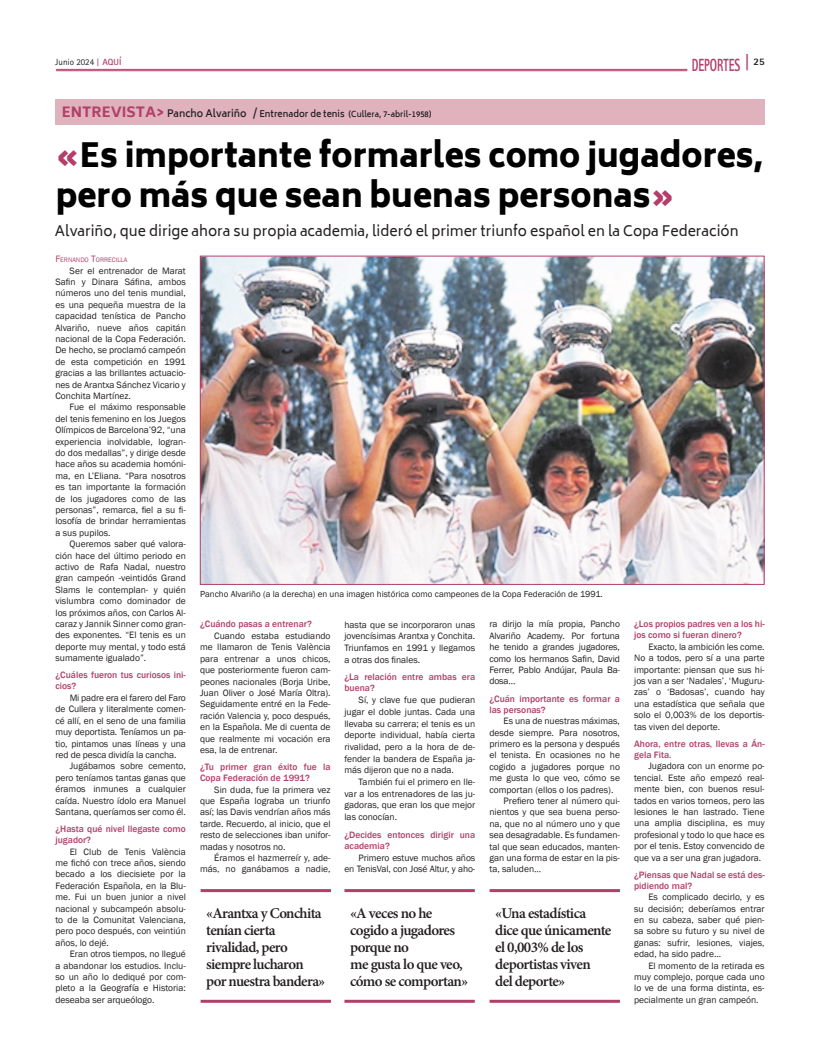
<style>
.page{position:relative;width:820px;height:1049px;background:#fff}
.page>*{position:absolute;margin:0;border:0;box-sizing:border-box;transform-origin:0 0}
.t1{font:900 33px/39.6px "Biryani";color:#000;scale:.95 1}
.t2{font:800 17.6px "Rotis Sans Serif Std";color:#b23f6a;scale:.64 1}
.t3{font:600 15px/17px "Minion Pro";letter-spacing:-.04em;color:#231f20}
.t4{font:14px "Biryani";color:#231f20}
.t5{font:9.5px/11.4px "Franklin Gothic";color:#231f20;text-align:justify}
.t6{font:500 9.5px/11px "Franklin Gothic";color:#b23f6a}
.t7{font:9px "Franklin Gothic";color:#231f20}
.t8{font:9px "Rotis Sans Serif Std";color:#231f20}
.t9{font:600 8px "Biryani";color:#231f20}
.t10{font:6.7px "Franklin Gothic";color:#b23f6a}
.s1{font-family:"Rotis Serif Std";font-weight:700;color:#b23f6a}
.s2{font-weight:700;color:#b23f6a}
.s3{font-size:18.2px}
.s4{font-weight:800;font-size:14px;color:#b23f6a}
.s5{font-size:10px}
.s6{font-size:9px}
.s7{color:#b23f6a}
.s8{font-size:9.5px}
</style>
<div class="page">
<hr style="left:56px;top:69px;width:630px;height:1px;background:#b23f6a">
<hr style="left:56px;top:71px;width:630px;height:1px;background:#b23f6a">
<img style="left:202px;top:258px;width:560px;height:325px">
<hr style="left:200px;top:889px;width:131px;height:3px;background:#b23f6a">
<hr style="left:200px;top:1000px;width:131px;height:3px;background:#b23f6a">
<hr style="left:344px;top:889px;width:130px;height:3px;background:#b23f6a">
<hr style="left:344px;top:1000px;width:130px;height:3px;background:#b23f6a">
<hr style="left:489px;top:889px;width:130px;height:3px;background:#b23f6a">
<hr style="left:489px;top:1000px;width:130px;height:3px;background:#b23f6a">
<div style="left:55px;top:99px;width:709px;height:26px;background:#dfb2bd"></div>
<p class="t8" style="left:55px;top:57px;width:67px">Junio 2024 <span class="s1">|</span> <span class="s2">AQUÍ</span></p>
<h2 class="t2" style="left:690px;top:54px;width:116px">CABECERA <span class="s3">|</span> <sup>xx</sup></h2>
<h2 class="t2" style="left:691px;top:54px;width:115px">DEPORTES <sup>25</sup></h2>
<p class="t9" style="left:62px;top:110px;width:371px"><span class="s4">ENTREVISTA&gt;</span> <span class="s5">Pancho Alvariño /</span> <span class="s6">Entrenador de tenis</span> (Cullera, 7-abril-1958)</p>
<h1 class="t1" style="left:56px;top:136px;width:745px"><span class="s7">«</span>Es importante formarles como jugadores, pero más que sean buenas personas<span class="s7">»</span></h1>
<h3 class="t4" style="left:55px;top:223px;width:685px">Alvariño, que dirige ahora su propia academia, lideró el primer triunfo español en la Copa Federación</h3>
<p class="t10" style="left:55px;top:256px;width:73px"><span class="s8">F</span>ERNANDO <span class="s8">T</span>ORRECILLA</p>
<p class="t5" style="left:55px;top:265px;width:132px;text-indent:14px">Ser el entrenador de Marat Safin y Dinara Sáfina, ambos números uno del tenis mundial, es una pequeña muestra de la capacidad tenística de Pancho Alvariño, nueve años capitán nacional de la Copa Federación.<br>De hecho, se proclamó campeón de esta competición en 1991 gracias a las brillantes actuacio&shy;nes de Arantxa Sánchez Vicario y Conchita Martínez.</p>
<p class="t5" style="left:55px;top:402px;width:132px;text-indent:14px">Fue el máximo responsable del tenis femenino en los Juegos Olímpicos de Barcelona’92, “una experiencia inolvidable, logran&shy;do dos medallas”, y dirige desde hace años su academia homóni&shy;ma, en L’Eliana. “Para nosotros es tan importante la formación de los jugadores como de las personas”, remarca, fiel a su fi&shy;losofía de brindar herramientas a sus pupilos.</p>
<p class="t5" style="left:55px;top:538px;width:132px;text-indent:14px">Queremos saber qué valora&shy;ción hace del último periodo en activo de Rafa Nadal, nuestro gran campeón -veintidós Grand Slams le contemplan- y quién vislumbra como dominador de los próximos años, con Carlos Al&shy;caraz y Jannik Sinner como gran&shy;des exponentes. “El tenis es un deporte muy mental, y todo está sumamente igualado”.</p>
<p class="t6" style="left:55px;top:670px;width:132px">¿Cuáles fueron tus curiosos ini&shy;cios?</p>
<p class="t5" style="left:70px;top:692px;width:118px">Mi padre era el farero del Faro</p>
<p class="t5" style="left:55px;top:704px;width:132px">de Cullera y literalmente comen-</p>
<p class="t5" style="left:55px;top:715px;width:132px">cé allí, en el seno de una familia</p>
<p class="t5" style="left:55px;top:726px;width:132px">muy deportista. Teníamos un pa-</p>
<p class="t5" style="left:55px;top:738px;width:132px">tio, pintamos unas líneas y una</p>
<p class="t5" style="left:55px;top:749px;width:122px">red de pesca dividía la cancha.</p>
<p class="t5" style="left:70px;top:761px;width:118px">Jugábamos sobre cemento,</p>
<p class="t5" style="left:55px;top:772px;width:132px">pero teníamos tantas ganas que</p>
<p class="t5" style="left:55px;top:783px;width:132px">éramos inmunes a cualquier</p>
<p class="t5" style="left:55px;top:795px;width:132px">caída. Nuestro ídolo era Manuel</p>
<p class="t5" style="left:55px;top:806px;width:132px">Santana, queríamos ser como él.</p>
<p class="t6" style="left:55px;top:823px;width:132px">¿Hasta qué nivel llegaste como jugador?</p>
<p class="t5" style="left:55px;top:846px;width:132px;text-indent:14px">El Club de Tenis València me fichó con trece años, siendo becado a los diecisiete por la Federación Española, en la Blu&shy;me. Fui un buen junior a nivel nacional y subcampeón absolu&shy;to de la Comunitat Valenciana, pero poco después, con veintiún años, lo dejé.</p>
<p class="t5" style="left:55px;top:948px;width:132px;text-indent:14px">Eran otros tiempos, no llegué a abandonar los estudios. Inclu&shy;so un año lo dediqué por com&shy;pleto a la Geografía e Historia: deseaba ser arqueólogo.</p>
<p class="t7" style="left:200px;top:588px;width:404px">Pancho Alvariño (a la derecha) en una imagen histórica como campeones de la Copa Federación de 1991.</p>
<p class="t6" style="left:200px;top:619px;width:113px">¿Cuándo pasas a entrenar?</p>
<p class="t5" style="left:200px;top:630px;width:132px;text-indent:14px">Cuando estaba estudiando me llamaron de Tenis València para entrenar a unos chicos, que posteriormente fueron cam&shy;peones nacionales (Borja Uribe, Juan Oliver o José María Oltra).<br>Seguidamente entré en la Fede&shy;ración Valencia y, poco después, en la Española. Me di cuenta de que realmente mi vocación era esa, la de entrenar.</p>
<p class="t6" style="left:200px;top:761px;width:132px">¿Tu primer gran éxito fue la<br>Copa Federación de 1991?</p>
<p class="t5" style="left:200px;top:784px;width:132px;text-indent:14px">Sin duda, fue la primera vez que España lograba un triunfo así; las Davis vendrían años más tarde. Recuerdo, al inicio, que el resto de selecciones iban unifor&shy;madas y nosotros no.</p>
<p class="t5" style="left:200px;top:852px;width:132px;text-align:right">Éramos el hazmerreír y, ade&shy;más, no ganábamos a nadie,</p>
<p class="t5" style="left:344px;top:619px;width:132px;line-height:11.7px">hasta que se incorporaron unas jovencísimas Arantxa y Conchita.<br>Triunfamos en 1991 y llegamos a otras dos finales.</p>
<p class="t6" style="left:344px;top:671px;width:132px;line-height:11.3px">¿La relación entre ambas era buena?</p>
<p class="t5" style="left:344px;top:694px;width:132px;line-height:11.7px;text-indent:14px">Sí, y clave fue que pudieran jugar el doble juntas. Cada una llevaba su carrera; el tenis es un deporte individual, había cierta rivalidad, pero a la hora de de&shy;fender la bandera de España ja&shy;más dijeron que no a nada.</p>
<p class="t5" style="left:344px;top:776px;width:132px;line-height:11.7px;text-indent:14px">También fui el primero en lle&shy;var a los entrenadores de las ju&shy;gadoras, que eran los que mejor las conocían.</p>
<p class="t6" style="left:344px;top:829px;width:132px;line-height:11.3px">¿Decides entonces dirigir una academia?</p>
<p class="t5" style="left:344px;top:852px;width:132px;line-height:11.7px;text-align:right">Primero estuve muchos años<br>en TenisVal, con José Altur, y aho-</p>
<p class="t5" style="left:489px;top:619px;width:132px">ra dirijo la mía propia, Pancho Alvariño Academy. Por fortuna he tenido a grandes jugadores, como los hermanos Safin, David Ferrer, Pablo Andújar, Paula Ba&shy;dosa…</p>
<p class="t6" style="left:489px;top:693px;width:132px">¿Cuán importante es formar a las personas?</p>
<p class="t5" style="left:503px;top:715px;width:118px">Es una de nuestras máximas,</p>
<p class="t5" style="left:489px;top:727px;width:132px">desde siempre. Para nosotros,</p>
<p class="t5" style="left:489px;top:738px;width:132px">primero es la persona y después</p>
<p class="t5" style="left:489px;top:750px;width:132px">el tenista. En ocasiones no he</p>
<p class="t5" style="left:489px;top:761px;width:132px">cogido a jugadores porque no</p>
<p class="t5" style="left:489px;top:772px;width:132px">me gusta lo que veo, cómo se</p>
<p class="t5" style="left:489px;top:784px;width:125px">comportan (ellos o los padres).</p>
<p class="t5" style="left:503px;top:795px;width:118px">Prefiero tener al número qui-</p>
<p class="t5" style="left:489px;top:807px;width:132px">nientos y que sea buena perso-</p>
<p class="t5" style="left:489px;top:818px;width:132px">na, que no al número uno y que</p>
<p class="t5" style="left:489px;top:829px;width:132px">sea desagradable. Es fundamen-</p>
<p class="t5" style="left:489px;top:841px;width:132px">tal que sean educados, manten-</p>
<p class="t5" style="left:489px;top:852px;width:132px">gan una forma de estar en la pis-</p>
<p class="t5" style="left:489px;top:864px;width:53px">ta, saluden…</p>
<h3 class="t3" style="left:206px;top:904px;width:120px">«Arantxa y Conchita tenían cierta rivalidad, pero siempre lucharon por nuestra bandera»</h3>
<h3 class="t3" style="left:350px;top:904px;width:119px">«A veces no he cogido a jugadores porque no<br>me gusta lo que veo, cómo se comportan»</h3>
<h3 class="t3" style="left:495px;top:904px;width:118px">«Una estadística dice que únicamente el 0,003% de los deportistas viven del deporte»</h3>
<p class="t6" style="left:634px;top:619px;width:132px">¿Los propios padres ven a los hi&shy;jos como si fueran dinero?</p>
<p class="t5" style="left:634px;top:641px;width:132px;text-indent:14px">Exacto, la ambición les come.<br>No a todos, pero sí a una parte importante: piensan que sus hi&shy;jos van a ser ‘Nadales’, ‘Muguru&shy;zas’ o ‘Badosas’, cuando hay una estadística que señala que solo el 0,003% de los deportis&shy;tas viven del deporte.</p>
<p class="t6" style="left:634px;top:738px;width:132px">Ahora, entre otras, llevas a Án&shy;gela Fita.</p>
<p class="t5" style="left:634px;top:761px;width:132px;text-indent:14px">Jugadora con un enorme po&shy;tencial. Este año empezó real&shy;mente bien, con buenos resul&shy;tados en varios torneos, pero las lesiones le han lastrado. Tiene una amplia disciplina, es muy profesional y todo lo que hace es por el tenis. Estoy convencido de que va a ser una gran jugadora.</p>
<p class="t6" style="left:634px;top:869px;width:132px">¿Piensas que Nadal se está des&shy;pidiendo mal?</p>
<p class="t5" style="left:634px;top:891px;width:132px;text-indent:14px">Es complicado decirlo, y es su decisión; deberíamos entrar en su cabeza, saber qué pien&shy;sa sobre su futuro y su nivel de ganas: sufrir, lesiones, viajes, edad, ha sido padre...</p>
<p class="t5" style="left:634px;top:960px;width:132px;text-indent:14px">El momento de la retirada es muy complejo, porque cada uno lo ve de una forma distinta, es&shy;pecialmente un gran campeón.</p>
</div>
